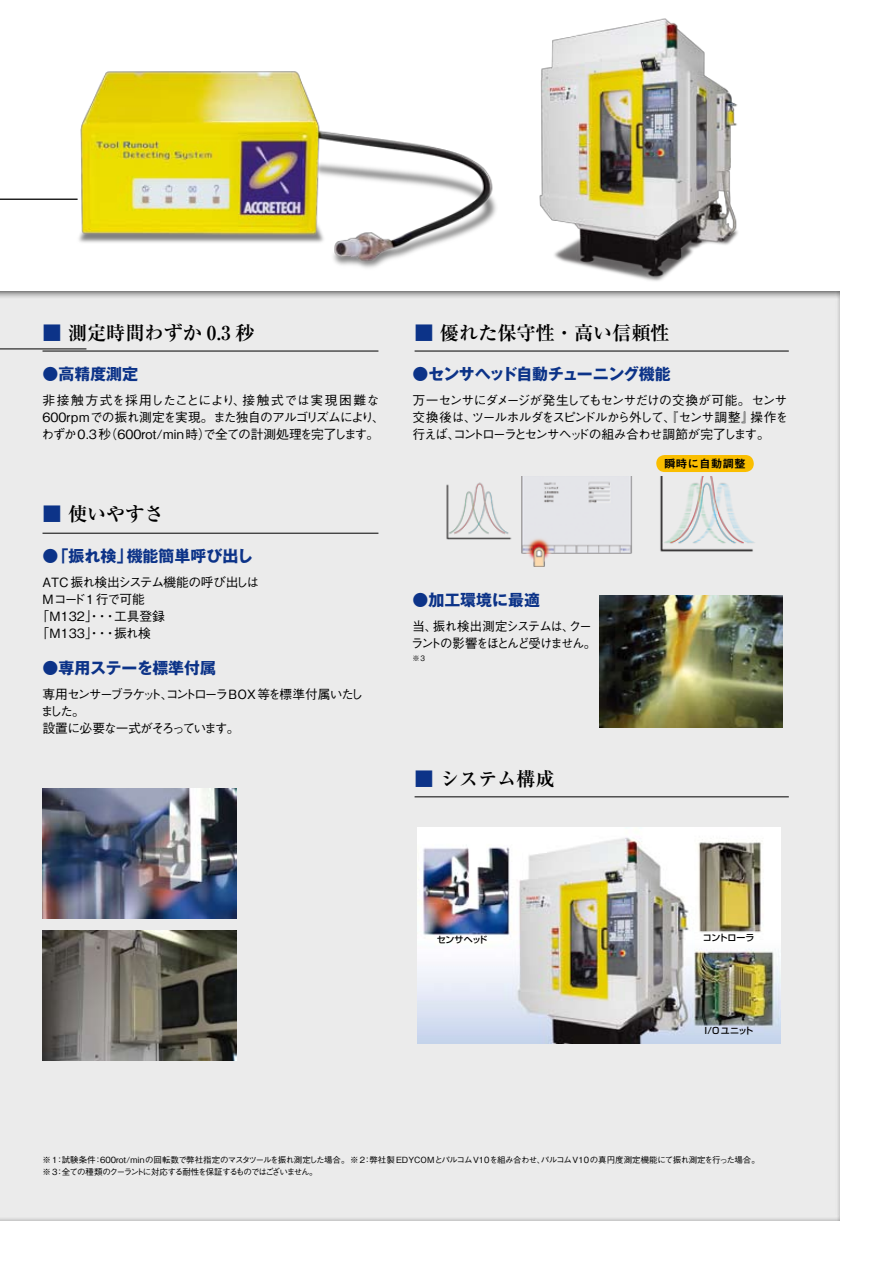
<style>
.page{position:relative;width:893px;height:1263px;background:#fff}
.page>*{position:absolute;margin:0;border:0;box-sizing:border-box;transform-origin:0 0}
.t1{font:700 19.2px "Ryumin Pro";color:#000}
.t2{font:700 15.9px "Gothic MB101 Pro";color:#0c3388}
.t3{font:700 15.9px "Gothic MB101 Pro";letter-spacing:-.03em;color:#0c3388}
.t4{font:500 12.75px/17px "Gothic BBB Pro";letter-spacing:-.065em;color:#000;text-align:justify}
.t5{font:500 12.75px/17px "Gothic BBB Pro";letter-spacing:-.02em;color:#000}
.t6{font:500 12.75px/17px "Gothic BBB Pro";letter-spacing:-.115em;color:#000}
.t7{font:500 12.75px/17px "Gothic BBB Pro";letter-spacing:-.105em;color:#000}
.t8{font:500 12.75px "Gothic BBB Pro";color:#000}
.t9{font:11.7px "Midashi Go Pro MB31";color:#000}
.t10{font:500 9px "Shin Go Pro";letter-spacing:-.03em;color:#000}
.t11{font:500 8.55px/12.8px "Gothic BBB Pro";letter-spacing:-.05em;color:#000}
.t12{font:500 7.5px "Gothic BBB Pro";color:#000}
.s1{color:#0c3388}
</style>
<div class="page">
<div style="left:0;top:291px;width:840px;height:930px;background:#ebebeb"></div>
<hr style="left:0;top:199px;width:78px;height:1px;background:#000">
<hr style="left:43px;top:351px;width:335px;height:1px;background:#000">
<hr style="left:415px;top:351px;width:374px;height:1px;background:#000">
<img style="left:67px;top:71px;width:429px;height:197px">
<img style="left:43px;top:789px;width:194px;height:129px">
<img style="left:43px;top:931px;width:194px;height:129px">
<div style="left:656px;top:455px;width:98px;height:17px;background:#fabe00;border-radius:9px"></div>
<img style="left:446px;top:477px;width:309px;height:90px">
<hr style="left:0;top:349px;width:86px;height:1px;background:#000">
<img style="left:600px;top:595px;width:182px;height:132px">
<img style="left:418px;top:827px;width:363px;height:216px">
<img style="left:539px;top:18px;width:199px;height:263px">
<hr style="left:43px;top:533px;width:335px;height:1px;background:#000">
<hr style="left:415px;top:796px;width:374px;height:1px;background:#000">
<h1 class="t1" style="left:43px;top:318px;width:214px"><span class="s1">■</span> 測定時間わずか 0.3 秒</h1>
<h1 class="t1" style="left:415px;top:318px;width:257px"><span class="s1">■</span> 優れた保守性・高い信頼性</h1>
<h2 class="t2" style="left:43px;top:361px;width:97px">●高精度測定</h2>
<h3 class="t5" style="left:41px;top:390px;width:345px">非接触方式を採用したことにより、接触式では実現困難な<br>600rpmでの振れ測定を実現。また独自のアルゴリズムにより、わずか0.3秒（600rot/min時）で全ての計測処理を完了します。</h3>
<h2 class="t3" style="left:412px;top:361px;width:260px">●センサヘッド自動チューニング機能</h2>
<h3 class="t4" style="left:412px;top:390px;width:377px">万一センサにダメージが発生してもセンサだけの交換が可能。センサ交換後は、ツールホルダをスピンドルから外して、『センサ調整』操作を行えば、コントローラとセンサヘッドの組み合わせ調節が完了します。</h3>
<h1 class="t1" style="left:43px;top:499px;width:123px"><span class="s1">■</span> 使いやすさ</h1>
<h2 class="t2" style="left:43px;top:542px;width:212px">●「振れ検」機能簡単呼び出し</h2>
<h3 class="t4" style="left:43px;top:572px;width:218px">ATC 振れ検出システム機能の呼び出しは</h3>
<h3 class="t4" style="left:43px;top:589px;width:104px">Mコード1 行で可能</h3>
<h3 class="t8" style="left:37px;top:605px;width:130px">「M132」・・・工具登録</h3>
<h3 class="t4" style="left:37px;top:623px;width:116px">「M133」・・・振れ検</h3>
<h2 class="t2" style="left:43px;top:655px;width:175px">●専用ステーを標準付属</h2>
<h3 class="t6" style="left:41px;top:684px;width:324px">専用センサーブラケット、コントローラBOX 等を標準付属いたしました。<br>設置に必要な一式がそろっています。</h3>
<h2 class="t2" style="left:412px;top:586px;width:129px">●加工環境に最適</h2>
<h3 class="t7" style="left:411px;top:616px;width:187px">当、振れ検出測定システムは、クーラントの影響をほとんど受けません。</h3>
<p class="t12" style="left:412px;top:652px;width:14px">※3</p>
<h1 class="t1" style="left:415px;top:763px;width:142px"><span class="s1">■</span> システム構成</h1>
<h3 class="t9" style="left:664px;top:454px;width:83px">瞬時に自動調整</h3>
<p class="t10" style="left:437px;top:932px;width:52px">センサヘッド</p>
<p class="t10" style="left:703px;top:930px;width:53px">コントローラ</p>
<p class="t10" style="left:704px;top:1023px;width:51px">I/Oユニット</p>
<p class="t11" style="left:43px;top:1152px;width:719px">※1：試験条件：600rot/minの回転数で弊社指定のマスタツールを振れ測定した場合。※2：弊社製EDYCOMとパルコムV10を組み合わせ、パルコムV10の真円度測定機能にて振れ測定を行った場合。※ 3：全ての種類のクーラントに対応する耐性を保証するものではございません。</p>
</div>
